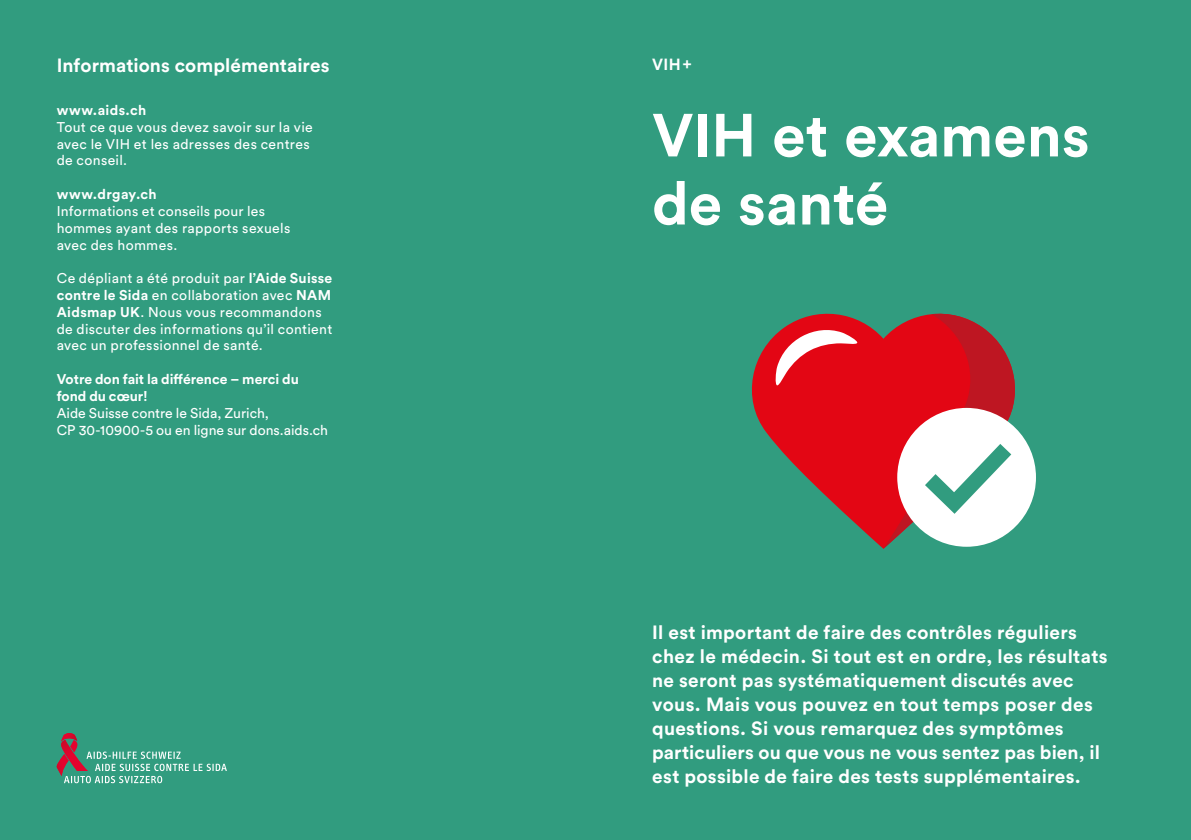
<style>
.page{position:relative;width:1191px;height:840px;background:#fff}
.page>*{position:absolute;margin:0;border:0;box-sizing:border-box;transform-origin:0 0}
.t1{font:700 60px/68px "Circular Std";color:#fff}
.t2{font:700 19px/24px "Circular Std";letter-spacing:.015em;color:#fff}
.t3{font:700 16px "Circular Std";color:#fff}
.t4{font:14px/16.8px "Circular Std";letter-spacing:.025em;color:#fff}
.t5{font:14px/16.8px "Circular Std";color:#fff}
.t6{font:700 14px/16.8px "Circular Std";color:#fff}
.t7{font:700 14px "Circular Std";letter-spacing:.03em;color:#fff}
.t8{font:700 14px "Circular Std";letter-spacing:.025em;color:#fff}
.s1{font-weight:700}
</style>
<div class="page">
<div style="left:0;top:0;width:1191px;height:839px;background:#319c7f"></div>
<svg style="left:57px;top:733px;width:170px;height:49px"></svg>
<svg style="left:752px;top:313px;width:131px;height:235px;fill:#e30614"></svg>
<svg style="left:774px;top:328px;width:84px;height:57px;background:#e94a54"></svg>
<div style="left:897px;top:407px;width:139px;height:139px;background:#fff;border-radius:50%"></div>
<svg style="left:883px;top:313px;width:142px;height:235px"></svg>
<p class="t2" style="left:57px;top:53px;width:274px">Informations complémentaires</p>
<p class="t3" style="left:652px;top:54px;width:41px">VIH+</p>
<p class="t8" style="left:57px;top:101px;width:91px">www.aids.ch</p>
<p class="t4" style="left:57px;top:118px;width:257px">Tout ce que vous devez savoir sur la vie avec le VIH et les adresses des centres de conseil.</p>
<p class="t7" style="left:57px;top:185px;width:102px">www.drgay.ch</p>
<p class="t4" style="left:57px;top:202px;width:235px">Informations et conseils pour les hommes ayant des rapports sexuels avec des hommes.</p>
<p class="t4" style="left:57px;top:269px;width:277px">Ce dépliant a été produit par <span class="s1">l’Aide Suisse contre le Sida</span> en collaboration avec <span class="s1">NAM Aidsmap UK</span>. Nous vous recommandons de discuter des informations qu’il contient avec un professionnel de santé.</p>
<p class="t6" style="left:57px;top:370px;width:244px">Votre don fait la différence – merci du fond du cœur!</p>
<p class="t5" style="left:57px;top:404px;width:273px">Aide Suisse contre le Sida, Zurich,<br>CP 30-10900-5 ou en ligne sur dons.aids.ch</p>
<h1 class="t1" style="left:652px;top:100px;width:439px">VIH et examens de santé</h1>
<p class="t2" style="left:652px;top:619px;width:457px">Il est important de faire des contrôles réguliers chez le médecin. Si tout est en ordre, les résultats ne seront pas systématiquement discutés avec vous. Mais vous pouvez en tout temps poser des questions. Si vous remarquez des symptômes particuliers ou que vous ne vous sentez pas bien, il est possible de faire des tests supplémentaires.</p>
</div>
